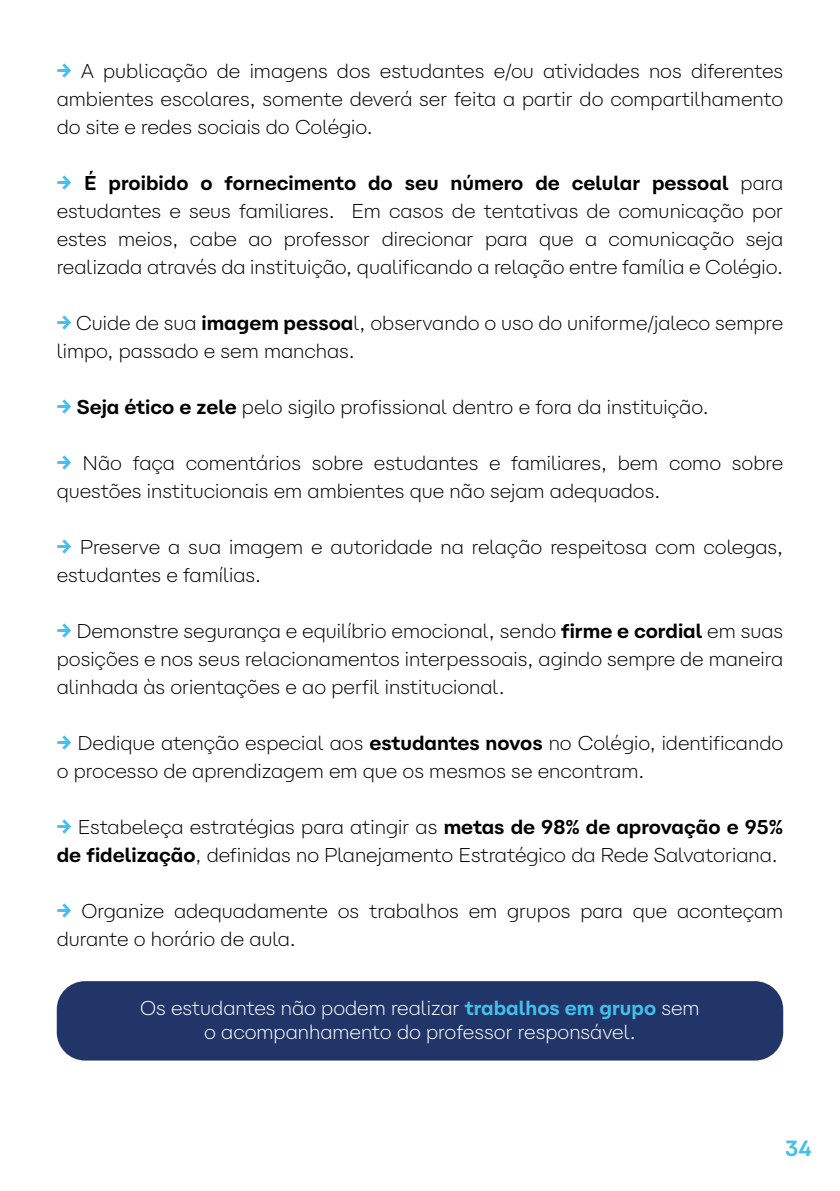
<style>
.page{position:relative;width:840px;height:1191px;background:#fff}
.page>*{position:absolute;margin:0;border:0;box-sizing:border-box;transform-origin:0 0}
.t1{font:700 22px "Carbona";color:#43c0ea}
.t2{font:300 20px/28px "Carbona";color:#000}
.t3{font:300 20px/24px "Carbona";color:#fff;text-align:center}
.s1{font-weight:700;font-size:22px;color:#43c0ea}
.s2{font-weight:700}
.s3{font-weight:700;color:#43c0ea}
</style>
<div class="page">
<div style="left:57px;top:981px;width:725px;height:79px;background:#213568;border-radius:28px"></div>
<p class="t2" style="left:57px;top:57px;width:727px;text-align:justify"><span class="s1">→</span> A publicação de imagens dos estudantes e/ou atividades nos diferentes ambientes escolares, somente deverá ser feita a partir do compartilhamento do site e redes sociais do Colégio.</p>
<p class="t2" style="left:57px;top:169px;width:727px;text-align:justify"><span class="s1">→</span> <span class="s2">É proibido o fornecimento do seu número de celular pessoal</span> para estudantes e seus familiares. Em casos de tentativas de comunicação por estes meios, cabe ao professor direcionar para que a comunicação seja realizada através da instituição, qualificando a relação entre família e Colégio.</p>
<p class="t2" style="left:57px;top:309px;width:727px"><span class="s1">→</span> Cuide de sua <span class="s2">imagem pessoa</span>l, observando o uso do uniforme/jaleco sempre limpo, passado e sem manchas.</p>
<p class="t2" style="left:57px;top:393px;width:653px"><span class="s1">→</span> <span class="s2">Seja ético e zele</span> pelo sigilo profissional dentro e fora da instituição.</p>
<p class="t2" style="left:57px;top:449px;width:727px"><span class="s1">→</span> Não faça comentários sobre estudantes e familiares, bem como sobre questões institucionais em ambientes que não sejam adequados.</p>
<p class="t2" style="left:57px;top:533px;width:727px"><span class="s1">→</span> Preserve a sua imagem e autoridade na relação respeitosa com colegas, estudantes e famílias.</p>
<p class="t2" style="left:57px;top:617px;width:727px;text-align:justify"><span class="s1">→</span> Demonstre segurança e equilíbrio emocional, sendo <span class="s2">firme e cordial</span> em suas posições e nos seus relacionamentos interpessoais, agindo sempre de maneira alinhada às orientações e ao perfil institucional.</p>
<p class="t2" style="left:57px;top:729px;width:727px"><span class="s1">→</span> Dedique atenção especial aos <span class="s2">estudantes novos</span> no Colégio, identificando o processo de aprendizagem em que os mesmos se encontram.</p>
<p class="t2" style="left:57px;top:813px;width:727px"><span class="s1">→</span> Estabeleça estratégias para atingir as <span class="s2">metas de 98% de aprovação e 95% de fidelização</span>, definidas no Planejamento Estratégico da Rede Salvatoriana.</p>
<p class="t2" style="left:57px;top:897px;width:727px"><span class="s1">→</span> Organize adequadamente os trabalhos em grupos para que aconteçam durante o horário de aula.</p>
<p class="t3" style="left:140px;top:995px;width:560px">Os estudantes não podem realizar <span class="s3">trabalhos em grupo</span> sem o acompanhamento do professor responsável.</p>
<p class="t1" style="left:784px;top:1134px;width:28px">34</p>
</div>
